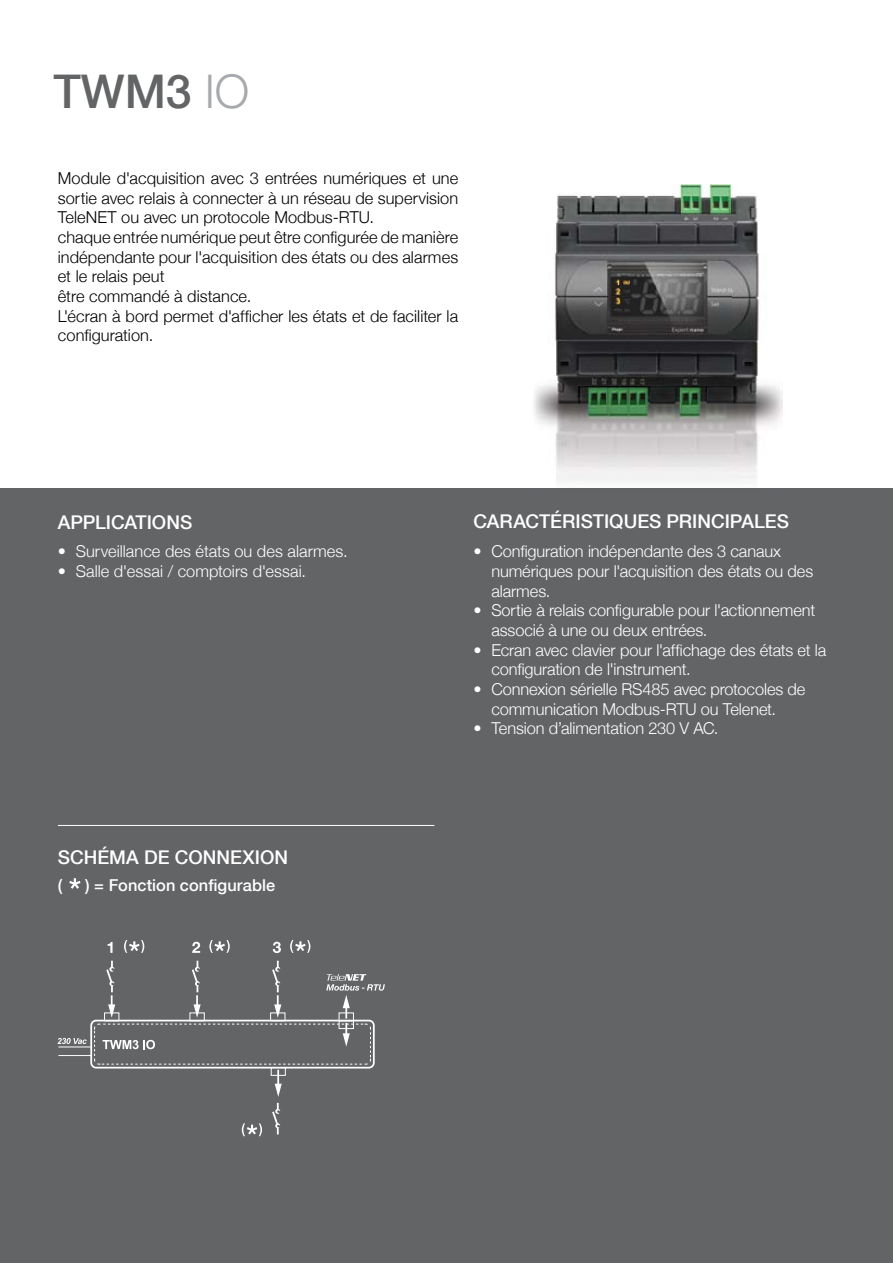
<style>
.page{position:relative;width:893px;height:1263px;background:#fff}
.page>*{position:absolute;margin:0;border:0;box-sizing:border-box;transform-origin:0 0}
.t1{font:500 46.35px "Helvetica Neue";color:#636466}
.t2{font:500 18.9px "Helvetica Neue";color:#fff}
.t3{font:300 16.35px/19.6px "Helvetica Neue";letter-spacing:-.005em;color:#fff}
.t4{font:300 16.35px/19.6px "Helvetica Neue";letter-spacing:.005em;color:#000}
.t5{font:500 16.35px "Helvetica Neue";letter-spacing:.005em;color:#fff}
.s1{font-weight:300;color:#a7a9ac}
</style>
<div class="page">
<div style="left:0;top:488px;width:893px;height:775px;background:#636466"></div>
<img style="left:534px;top:185px;width:248px;height:297px">
<svg style="left:124px;top:940px;width:20px;height:13px"></svg>
<hr style="left:58px;top:1055px;width:33px;height:1px;background:#fff">
<hr style="left:58px;top:1047px;width:33px;height:1px;background:#fff">
<svg style="left:58px;top:1038px;width:29px;height:6px"></svg>
<svg style="left:108px;top:942px;width:5px;height:11px"></svg>
<svg style="left:209px;top:940px;width:21px;height:13px"></svg>
<svg style="left:192px;top:942px;width:8px;height:11px"></svg>
<svg style="left:290px;top:940px;width:20px;height:13px"></svg>
<svg style="left:273px;top:942px;width:8px;height:11px"></svg>
<svg style="left:94px;top:961px;width:291px;height:136px"></svg>
<svg style="left:242px;top:1123px;width:20px;height:13px"></svg>
<svg style="left:272px;top:1103px;width:8px;height:31px"></svg>
<hr style="left:58px;top:825px;width:376px;height:1px;background:#fff">
<svg style="left:69px;top:878px;width:12px;height:11px"></svg>
<h1 class="t1" style="left:53px;top:54px;width:197px">TWM3 <span class="s1">Io</span></h1>
<p class="t4" style="left:58px;top:167px;width:402px">Module d'acquisition avec 3 entrées numériques et une sortie avec relais à connecter à un réseau de supervision TelenET ou avec un protocole Modbus-RTu.<br>chaque entrée numérique peut être configurée de manière indépendante pour l'acquisition des états ou des alarmes et le relais peut<br>être commandé à distance.<br>L'écran à bord permet d'afficher les états et de faciliter la configuration.</p>
<p class="t2" style="left:58px;top:507px;width:136px">APPLICATIONS</p>
<p class="t2" style="left:473px;top:506px;width:317px">CARACTÉRISTIQUES PRINCIPALES</p>
<p class="t3" style="left:58px;top:541px;width:291px">• surveillance des états ou des alarmes.</p>
<p class="t3" style="left:58px;top:560px;width:250px">• salle d'essai / comptoirs d'essai.</p>
<p class="t2" style="left:58px;top:842px;width:232px">SCHÉMA DE CONNEXION</p>
<p class="t5" style="left:58px;top:872px;width:6px">(</p>
<p class="t5" style="left:85px;top:872px;width:192px">) = FONCTION CONFIGURABLE</p>
<p class="t3" style="left:491px;top:541px;width:323px;text-indent:-18px">• Configuration indépendante des 3 canaux numériques pour l'acquisition des états ou des alarmes.</p>
<p class="t3" style="left:491px;top:600px;width:325px;text-indent:-18px">• Sortie à relais configurable pour l'actionnement associé à une ou deux entrées.</p>
<p class="t3" style="left:491px;top:639px;width:337px;text-indent:-18px">• Ecran avec clavier pour l'affichage des états et la configuration de l'instrument.</p>
<p class="t3" style="left:491px;top:678px;width:316px;text-indent:-18px">• Connexion sérielle Rs485 avec protocoles de communication Modbus-RTu ou Telenet.</p>
<p class="t3" style="left:473px;top:718px;width:247px">• Tension d’alimentation 230 V aC.</p>
</div>
